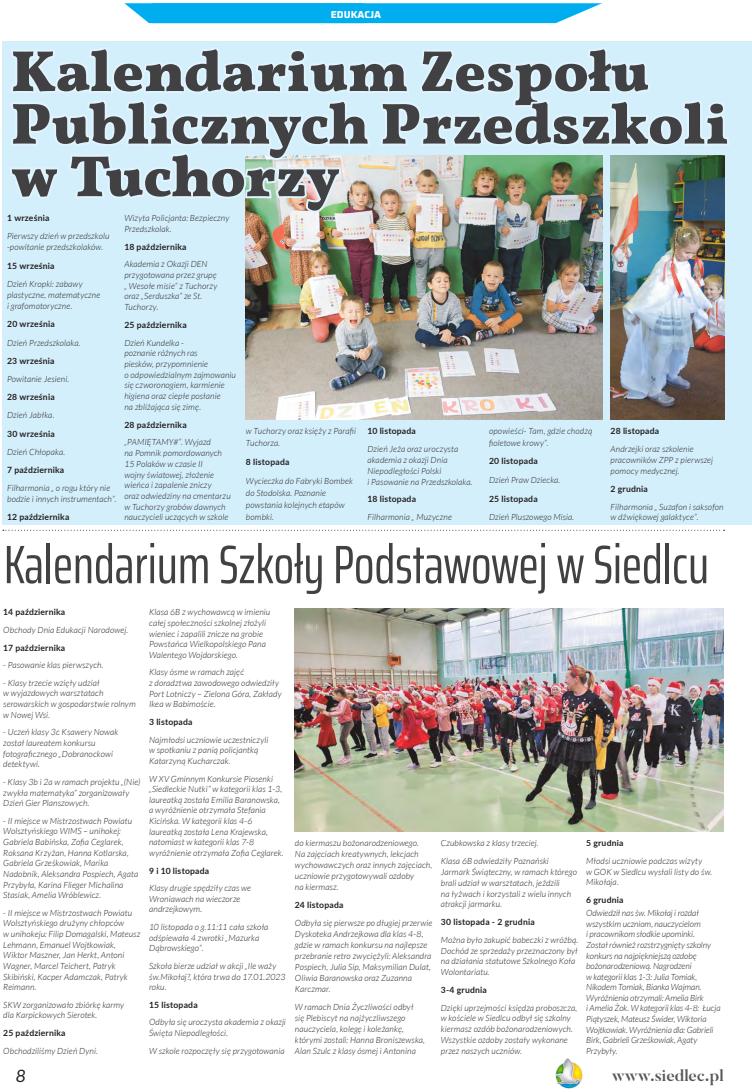
<style>
.page{position:relative;width:752px;height:1092px;background:#fff}
.page>*{position:absolute;margin:0;border:0;box-sizing:border-box;transform-origin:0 0}
.t1{font:900 58.1px/52.5px "Vollkorn";color:#414042}
.t2{font:extra-condensed 54.1px "Saira";color:#414042}
.t3{font:italic 17px "Lato";color:#231f20}
.t4{font:700 16px "Butler Stencil";color:#58595b}
.t5{font:700 10px "Saira";color:#fff}
.t6{font:italic 300 8.6px/10.6px "Lato";letter-spacing:.01em;color:#231f20}
.t7{font:italic 300 8.6px/10.6px "Lato";letter-spacing:-.01em;color:#231f20}
.t8{font:700 8.6px "Lato";letter-spacing:.02em;color:#231f20}
</style>
<div class="page">
<img style="left:555px;top:1058px;width:28px;height:31px">
<div style="left:3px;top:41px;width:748px;height:483px;background:#d4effc"></div>
<img style="left:246px;top:268px;width:355px;height:152px">
<img style="left:610px;top:268px;width:113px;height:152px">
<svg style="left:3px;top:529px;width:721px;height:1px"></svg>
<img style="left:294px;top:608px;width:429px;height:223px">
<img style="left:10px;top:3px;width:719px;height:265px">
<p class="t5" style="left:330px;top:7px;width:8px">EDUKACJA</p>
<h1 class="t1" style="left:11px;top:47px;width:718px">Kalendarium Zespołu<br>Publicznych Przedszkoli w Tuchorzy</h1>
<p class="t8" style="left:7px;top:211px;width:44px">1 września</p>
<p class="t6" style="left:7px;top:231px;width:104px;line-height:11.2px">Pierwszy dzień w przedszkolu -powitanie przedszkolaków.</p>
<p class="t8" style="left:7px;top:259px;width:49px">15 września</p>
<p class="t6" style="left:7px;top:278px;width:95px;line-height:11.2px">Dzień Kropki: zabawy plastyczne, matematyczne i grafomotoryczne.</p>
<p class="t8" style="left:7px;top:318px;width:49px">20 września</p>
<p class="t6" style="left:7px;top:337px;width:75px">Dzień Przedszkolaka.</p>
<p class="t8" style="left:7px;top:354px;width:49px">23 września</p>
<p class="t6" style="left:7px;top:374px;width:64px">Powitanie Jesieni.</p>
<p class="t8" style="left:7px;top:390px;width:49px">28 września</p>
<p class="t6" style="left:7px;top:410px;width:49px">Dzień Jabłka.</p>
<p class="t8" style="left:7px;top:427px;width:49px">30 września</p>
<p class="t6" style="left:7px;top:446px;width:59px">Dzień Chłopaka.</p>
<p class="t8" style="left:7px;top:463px;width:59px">7 października</p>
<p class="t6" style="left:7px;top:482px;width:111px;line-height:11.2px">Filharmonia „ o rogu który nie bodzie i innych instrumentach”.</p>
<p class="t8" style="left:7px;top:511px;width:64px">12 października</p>
<p class="t6" style="left:124px;top:213px;width:106px">Wizyta Policjanta: Bezpieczny<br>Przedszkolak.</p>
<p class="t8" style="left:124px;top:240px;width:64px">18 października</p>
<p class="t6" style="left:124px;top:259px;width:94px">Akademia z Okazji DEN przygotowana przez grupę „ Wesołe misie” z Tuchorzy oraz „Serduszka” ze St.<br>Tuchorzy.</p>
<p class="t8" style="left:124px;top:318px;width:64px">25 października</p>
<p class="t6" style="left:124px;top:337px;width:113px">Dzień Kundelka -<br>poznanie różnych ras<br>piesków, przypomnienie<br>o odpowiedzialnym zajmowaniu się czworonogiem, karmienie higiena oraz ciepłe posłanie<br>na zbliżająca się zimę.</p>
<p class="t8" style="left:124px;top:418px;width:64px">28 października</p>
<p class="t6" style="left:124px;top:437px;width:108px">„PAMIĘTAMY#”. Wyjazd<br>na Pomnik pomordowanych<br>15 Polaków w czasie II<br>wojny światowej, złożenie wieńca i zapalenie zniczy<br>oraz odwiedziny na cmentarzu w Tuchorzy grobów dawnych nauczycieli uczących w szkole</p>
<p class="t6" style="left:246px;top:425px;width:112px;line-height:12.1px">w Tuchorzy oraz księży z Parafii<br>Tuchorza.</p>
<p class="t8" style="left:246px;top:455px;width:45px">8 listopada</p>
<p class="t6" style="left:246px;top:475px;width:108px;line-height:12.1px">Wycieczka do Fabryki Bombek do Stodolska. Poznanie powstania kolejnych etapów bombki.</p>
<p class="t8" style="left:367px;top:424px;width:50px">10 listopada</p>
<p class="t6" style="left:367px;top:443px;width:106px;line-height:10.9px">Dzień Jeża oraz uroczysta akademia z okazji Dnia<br>Niepodległości Polski<br>i Pasowanie na Przedszkolaka.</p>
<p class="t8" style="left:367px;top:493px;width:50px">18 listopada</p>
<p class="t6" style="left:367px;top:512px;width:86px">Filharmonia „ Muzyczne</p>
<p class="t6" style="left:489px;top:425px;width:105px;line-height:11.7px">opowieści- Tam, gdzie chodzą fioletowe krowy”.</p>
<p class="t8" style="left:489px;top:455px;width:50px">20 listopada</p>
<p class="t6" style="left:489px;top:475px;width:73px">Dzień Praw Dziecka.</p>
<p class="t8" style="left:489px;top:492px;width:50px">25 listopada</p>
<p class="t6" style="left:489px;top:512px;width:87px">Dzień Pluszowego Misia.</p>
<p class="t8" style="left:610px;top:424px;width:50px">28 listopada</p>
<p class="t6" style="left:610px;top:443px;width:104px;line-height:10.9px">Andrzejki oraz szkolenie pracowników ZPP z pierwszej pomocy medycznej.</p>
<p class="t8" style="left:610px;top:482px;width:39px">2 grudnia</p>
<p class="t6" style="left:610px;top:501px;width:114px;line-height:10.9px">Filharmonia „ Suzafon i saksofon w dźwiękowej galaktyce”.</p>
<h2 class="t2" style="left:4px;top:524px;width:706px">Kalendarium Szkoły Podstawowej w Siedlcu</h2>
<p class="t8" style="left:3px;top:605px;width:63px">14 października</p>
<p class="t6" style="left:3px;top:625px;width:126px">Obchody Dnia Edukacji Narodowej.</p>
<p class="t8" style="left:3px;top:641px;width:63px">17 października</p>
<p class="t6" style="left:3px;top:660px;width:102px">- Pasowanie klas pierwszych.</p>
<p class="t6" style="left:3px;top:677px;width:134px">- Klasy trzecie wzięły udział<br>w wyjazdowych warsztatach serowarskich w gospodarstwie rolnym w Nowej Wsi.</p>
<p class="t6" style="left:3px;top:727px;width:116px">- Uczeń klasy 3c Ksawery Nowak został laureatem konkursu fotograficznego „Dobranockowi detektywi.</p>
<p class="t6" style="left:3px;top:776px;width:139px">- Klasy 3b i 2a w ramach projektu „(Nie) zwykła matematyka” zorganizowały<br>Dzień Gier Planszowych.</p>
<p class="t6" style="left:3px;top:815px;width:136px">- II miejsce w Mistrzostwach Powiatu Wolsztyńskiego WIMS – unihokej:<br>Gabriela Babińska, Zofia Ceglarek, Roksana Krzyżan, Hanna Kotlarska, Gabriela Grześkowiak, Marika Nadobnik, Aleksandra Pospiech, Agata Przybyła, Karina Flieger Michalina Stasiak, Amelia Wróblewicz.</p>
<p class="t6" style="left:3px;top:907px;width:138px">- II miejsce w Mistrzostwach Powiatu<br>Wolsztyńskiego drużyny chłopców<br>w unihokeju: Filip Domagalski, Mateusz<br>Lehmann, Emanuel Wojtkowiak,<br>Wiktor Maszner, Jan Herkt, Antoni<br>Wagner, Marcel Teichert, Patryk<br>Skibiński, Kacper Adamczak, Patryk<br>Reimann.</p>
<p class="t6" style="left:3px;top:999px;width:122px">SKW zorganizowało zbiórkę karmy dla Karpickowych Sierotek.</p>
<p class="t8" style="left:3px;top:1026px;width:64px">25 października</p>
<p class="t6" style="left:3px;top:1045px;width:96px">Obchodziliśmy Dzień Dyni.</p>
<p class="t6" style="left:149px;top:607px;width:123px">Klasa 6B z wychowawcą w imieniu całej społeczności szkolnej złożyli wieniec i zapalili znicze na grobie<br>Powstańca Wielkopolskiego Pana<br>Walentego Wojdorskiego.</p>
<p class="t6" style="left:149px;top:667px;width:134px">Klasy ósme w ramach zajęć<br>z doradztwa zawodowego odwiedziły<br>Port Lotniczy – Zielona Góra, Zakłady<br>Ikea w Babimoście.</p>
<p class="t8" style="left:149px;top:715px;width:45px">3 listopada</p>
<p class="t6" style="left:149px;top:734px;width:121px">Najmłodsi uczniowie uczestniczyli w spotkaniu z panią policjantką<br>Katarzyną Kucharczak.</p>
<p class="t6" style="left:149px;top:773px;width:136px">W XV Gminnym Konkursie Piosenki „Siedleckie Nutki” w kategorii klas 1-3, laureatką została Emilia Baranowska, a wyróżnienie otrzymała Stefania Kicińska. W kategorii klas 4-6 laureatką została Lena Krajewska, natomiast w kategorii klas 7-8 wyróżnienie otrzymała Zofia Ceglarek.</p>
<p class="t8" style="left:149px;top:864px;width:62px">9 i 10 listopada</p>
<p class="t6" style="left:149px;top:883px;width:103px">Klasy drugie spędziły czas we<br>Wroniawach na wieczorze andrzejkowym.</p>
<p class="t6" style="left:149px;top:921px;width:121px">10 listopada o g.11:11 cała szkoła odśpiewała 4 zwrotki „Mazurka<br>Dąbrowskiego”.</p>
<p class="t6" style="left:149px;top:960px;width:138px">Szkoła bierze udział w akcji „Ile waży św.Mikołaj?, która trwa do 17.01.2023 roku.</p>
<p class="t8" style="left:149px;top:998px;width:50px">15 listopada</p>
<p class="t6" style="left:149px;top:1017px;width:138px">Odbyła się uroczysta akademia z okazji<br>Święta Niepodległości.</p>
<p class="t6" style="left:149px;top:1045px;width:137px">W szkole rozpoczęły się przygotowania</p>
<p class="t6" style="left:295px;top:838px;width:139px;line-height:10.9px">do kiermaszu bożonarodzeniowego.<br>Na zajęciach kreatywnych, lekcjach wychowawczych oraz innych zajęciach, uczniowie przygotowywali ozdoby<br>na kiermasz.</p>
<p class="t8" style="left:295px;top:898px;width:50px">24 listopada</p>
<p class="t6" style="left:295px;top:917px;width:139px;line-height:10.9px">Odbyła się pierwsze po długiej przerwie Dyskoteka Andrzejkowa dla klas 4-8, gdzie w ramach konkursu na najlepsze przebranie retro zwyciężyli: Aleksandra Pospiech, Julia Sip, Maksymilian Dulat, Oliwia Baranowska oraz Zuzanna Karczmar.</p>
<p class="t6" style="left:295px;top:1001px;width:131px;line-height:10.9px">W ramach Dnia Życzliwości odbył się Plebiscyt na najżyczliwszego nauczyciela, kolegę i koleżankę, którymi zostali: Hanna Broniszewska, Alan Szulc z klasy ósmej i Antonina</p>
<p class="t6" style="left:440px;top:834px;width:109px;line-height:17.8px">Czubkowska z klasy trzeciej.<br>Klasa 6B odwiedziły Poznański</p>
<p class="t6" style="left:440px;top:866px;width:137px">Jarmark Świąteczny, w ramach którego brali udział w warsztatach, jeździli<br>na łyżwach i korzystali z wielu innych atrakcji jarmarku.</p>
<p class="t8" style="left:440px;top:915px;width:95px">30 listopada - 2 grudnia</p>
<p class="t6" style="left:440px;top:934px;width:139px">Można było zakupić babeczki z wróżbą.<br>Dochód ze sprzedaży przeznaczony był na działania statutowe Szkolnego Koła<br>Wolontariatu.</p>
<p class="t8" style="left:440px;top:983px;width:48px">3-4 grudnia</p>
<p class="t6" style="left:440px;top:1002px;width:138px">Dzięki uprzejmości księdza proboszcza, w kościele w Siedlcu odbył się szkolny kiermasz ozdób bożonarodzeniowych.<br>Wszystkie ozdoby zostały wykonane przez naszych uczniów.</p>
<p class="t8" style="left:586px;top:837px;width:39px">5 grudnia</p>
<p class="t6" style="left:586px;top:855px;width:127px">Młodsi uczniowie podczas wizyty<br>w GOK w Siedlcu wysłali listy do św.<br>Mikołaja.</p>
<p class="t8" style="left:586px;top:893px;width:39px">6 grudnia</p>
<p class="t7" style="left:586px;top:908px;width:136px">Odwiedził nas św. Mikołaj i rozdał wszystkim uczniom, nauczycielom<br>i pracownikom słodkie upominki.<br>Został również rozstrzygnięty szkolny konkurs na najpiękniejszą ozdobę bożonarodzeniową. Nagrodzeni<br>w kategorii klas 1-3: Julia Tomiak, Nikodem Tomiak, Bianka Wajman.<br>Wyróżnienia otrzymali: Amelia Birk<br>i Amelia Żok. W kategorii klas 4-8: Łucja Piątyszek, Mateusz Świder, Wiktoria Wojtkowiak. Wyróżnienia dla: Gabrieli Birk, Gabrieli Grześkowiak, Agaty Przybyły.</p>
<h3 class="t3" style="left:16px;top:1066px;width:11px">8</h3>
<h3 class="t4" style="left:611px;top:1065px;width:113px">www.siedlec.pl</h3>
</div>
